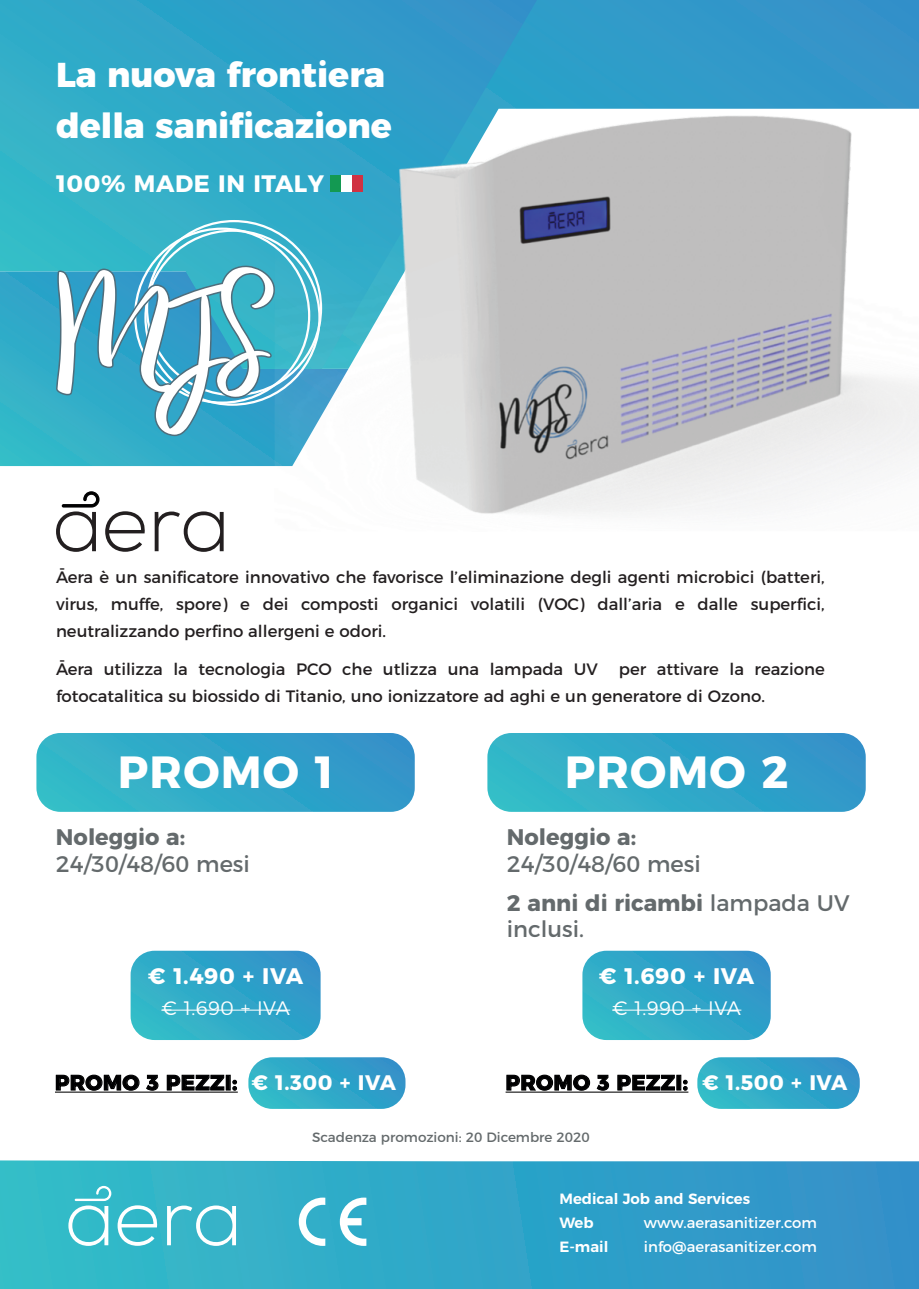
<style>
.page{position:relative;width:919px;height:1289px;background:#fff}
.page>*{position:absolute;margin:0;border:0;box-sizing:border-box;transform-origin:0 0}
.t1{font:700 45px "Montserrat";letter-spacing:.025em;color:#fff}
.t2{font:800 34.5px/51.4px "Montserrat";color:#fff}
.t3{font:700 23.7px "Montserrat";letter-spacing:.025em;color:#fff}
.t4{font:22.5px/38.5px "Montserrat";color:#646a6c}
.t5{font:700 22.5px "Montserrat";color:#646a6c}
.t6{font:700 22.5px "Montserrat";letter-spacing:.025em;color:#fff}
.t7{font:700 21px "Montserrat";letter-spacing:.025em;color:#000001}
.t8{font:300 19.5px "Montserrat";letter-spacing:.025em;color:#fff}
.t9{font:16.5px/26.7px "Montserrat";color:#231f20;text-align:justify}
.t10{font:14.85px "Montserrat";color:#fff}
.t11{font:600 14.85px/23.7px "Montserrat";color:#fff}
.t12{font:13.5px "Montserrat";color:#646a6c}
.s1{font-weight:700}
.s2{color:#fff}
</style>
<div class="page">
<svg style="left:0;top:369px;width:260px;height:97px;background:#33b1c8"></svg>
<div style="left:537px;top:0;width:381px;height:25px;background:#3296c9"></div>
<svg style="left:0;top:1160px;width:918px;height:128px;background:#33a6c9"></svg>
<svg style="left:0;top:0;width:537px;height:369px;background:#31a9c8"></svg>
<svg style="left:56px;top:220px;width:219px;height:216px"></svg>
<svg style="left:155px;top:511px;width:69px;height:41px"></svg>
<svg style="left:56px;top:491px;width:89px;height:61px"></svg>
<svg style="left:248px;top:1057px;width:157px;height:51px;background:#3eaccb"></svg>
<svg style="left:55px;top:1074px;width:104px;height:17px"></svg>
<svg style="left:166px;top:1074px;width:59px;height:17px"></svg>
<div style="left:226px;top:1074px;width:5px;height:16px;border:1px solid #000001"></div>
<svg style="left:232px;top:1079px;width:5px;height:11px"></svg>
<hr style="left:55px;top:1091px;width:183px;height:1px;background:#000001">
<svg style="left:697px;top:1057px;width:162px;height:51px;background:#3dabcb"></svg>
<svg style="left:506px;top:1074px;width:84px;height:17px"></svg>
<svg style="left:596px;top:1074px;width:13px;height:17px"></svg>
<svg style="left:617px;top:1074px;width:58px;height:17px"></svg>
<div style="left:676px;top:1074px;width:5px;height:16px;border:1px solid #000001"></div>
<svg style="left:683px;top:1079px;width:4px;height:11px"></svg>
<hr style="left:505px;top:1091px;width:183px;height:1px;background:#000001">
<svg style="left:36px;top:733px;width:379px;height:78px;background:#34a8c9"></svg>
<svg style="left:487px;top:733px;width:378px;height:78px;background:#35a8c9"></svg>
<svg style="left:131px;top:950px;width:189px;height:90px;background:#39aaca"></svg>
<hr style="left:161px;top:1009px;width:129px;height:1px;background:#fff">
<svg style="left:582px;top:950px;width:188px;height:90px;background:#3aaaca"></svg>
<hr style="left:612px;top:1009px;width:129px;height:1px;background:#fff">
<svg style="left:299px;top:1197px;width:26px;height:48px"></svg>
<svg style="left:340px;top:1197px;width:26px;height:48px"></svg>
<svg style="left:118px;top:1205px;width:40px;height:40px"></svg>
<svg style="left:167px;top:1205px;width:70px;height:40px"></svg>
<svg style="left:68px;top:1185px;width:43px;height:60px"></svg>
<img style="left:275px;top:25px;width:643px;height:489px">
<h2 class="t2" style="left:56px;top:46px;width:337px">La nuova frontiera della sanificazione</h2>
<h3 class="t3" style="left:56px;top:164px;width:270px">100% MADE IN ITALY</h3>
<p class="t9" style="left:56px;top:562px;width:770px">Āera è un sanificatore innovativo che favorisce l’eliminazione degli agenti microbici (batteri, virus, muffe, spore) e dei composti organici volatili (VOC) dall’aria e dalle superfici, neutralizzando perfino allergeni e odori.</p>
<p class="t9" style="left:56px;top:654px;width:543px">Āera utilizza la tecnologia PCO che utlizza una lampada UV</p>
<p class="t9" style="left:56px;top:654px;width:770px;text-indent:562px">per attivare la reazione fotocatalitica su biossido di Titanio, uno ionizzatore ad aghi e un generatore di Ozono.</p>
<h1 class="t1" style="left:118px;top:735px;width:217px">PROMO 1</h1>
<h3 class="t5" style="left:56px;top:818px;width:131px">Noleggio a:</h3>
<h3 class="t4" style="left:56px;top:843px;width:195px">24/30/48/60 mesi</h3>
<h3 class="t6" style="left:148px;top:958px;width:157px">€ 1.490 + IVA</h3>
<p class="t8" style="left:161px;top:993px;width:130px">€ 1.690 + IVA</p>
<h1 class="t1" style="left:564px;top:735px;width:225px">PROMO 2</h1>
<h3 class="t5" style="left:507px;top:818px;width:131px">Noleggio a:</h3>
<h3 class="t4" style="left:507px;top:843px;width:344px">24/30/48/60 mesi<br><span class="s1">2 anni di ricambi</span> lampada UV</h3>
<h3 class="t4" style="left:507px;top:908px;width:79px">inclusi.</h3>
<h3 class="t6" style="left:599px;top:958px;width:157px">€ 1.690 + IVA</h3>
<p class="t8" style="left:612px;top:993px;width:130px">€ 1.990 + IVA</p>
<p class="t7" style="left:55px;top:1065px;width:343px">PROMO 3 PEZZI: <span class="s2">€ 1.300 + IVA</span></p>
<p class="t7" style="left:505px;top:1065px;width:343px">PROMO 3 PEZZI: <span class="s2">€ 1.500 + IVA</span></p>
<p class="t12" style="left:312px;top:1126px;width:279px">Scadenza promozioni: 20 Dicembre 2020</p>
<p class="t11" style="left:559px;top:1185px;width:192px">Medical Job and Services<br>Web</p>
<p class="t10" style="left:644px;top:1210px;width:174px">www.aerasanitizer.com</p>
<p class="t11" style="left:559px;top:1233px;width:50px">E-mail</p>
<p class="t10" style="left:644px;top:1234px;width:174px">info@aerasanitizer.com</p>
</div>
